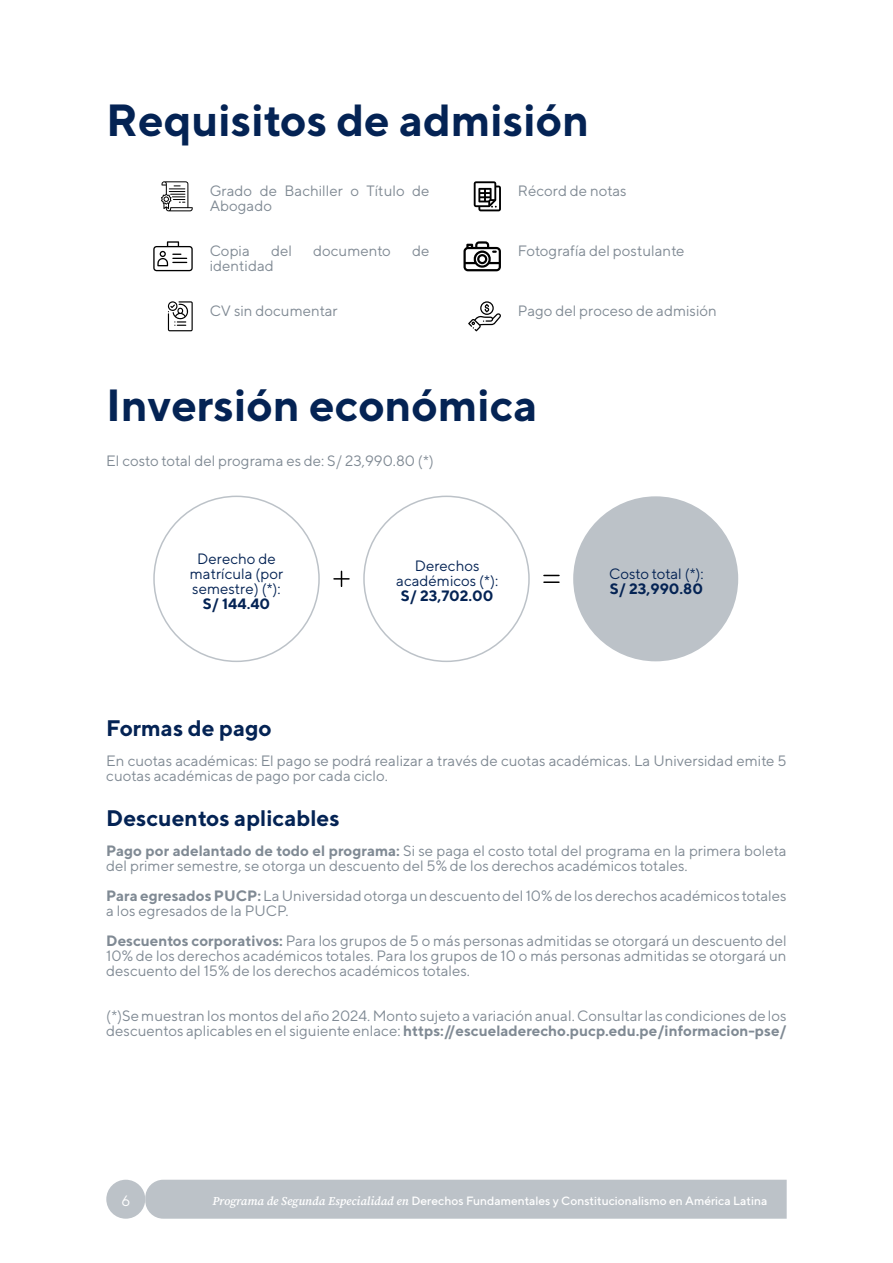
<style>
.page{position:relative;width:893px;height:1263px;background:#fff}
.page>*{position:absolute;margin:0;border:0;box-sizing:border-box;transform-origin:0 0}
.t1{font:700 45px "TT Norms";color:#042354}
.t2{font:700 22.5px "TT Norms";color:#042354}
.t3{font:15px/15px "TT Norms";color:#808a94}
.t4{font:15px/15px "TT Norms";color:#042354;text-align:center}
.t5{font:700 15px "TT Norms";color:#042354}
.t6{font:15px "TT Norms";color:#fff}
.t7{font:500 12px "TT Norms";color:#fff}
.s1{font-weight:700}
.s2{font-family:"Source Serif Pro";font-weight:600;font-style:italic}
</style>
<div class="page">
<div style="left:145px;top:1180px;width:642px;height:39px;background:#bcc2c8"></div>
<div style="left:106px;top:1180px;width:39px;height:39px;background:#bcc2c8;border-radius:50%"></div>
<svg style="left:161px;top:181px;width:32px;height:30px"></svg>
<svg style="left:474px;top:181px;width:27px;height:30px"></svg>
<svg style="left:468px;top:301px;width:33px;height:30px"></svg>
<svg style="left:463px;top:241px;width:38px;height:30px"></svg>
<svg style="left:168px;top:301px;width:25px;height:30px"></svg>
<svg style="left:153px;top:241px;width:40px;height:30px"></svg>
<div style="left:573px;top:496px;width:165px;height:165px;background:#bcc2c8;border-radius:50%"></div>
<svg style="left:334px;top:571px;width:15px;height:15px"></svg>
<svg style="left:544px;top:575px;width:15px;height:8px"></svg>
<h1 class="t1" style="left:106px;top:92px;width:484px">Requisitos de admisión</h1>
<p class="t3" style="left:210px;top:183px;width:221px">Grado de Bachiller o Título de<br>Abogado</p>
<p class="t3" style="left:210px;top:243px;width:42px">Copia</p>
<p class="t3" style="left:271px;top:243px;width:22px">del</p>
<p class="t3" style="left:313px;top:243px;width:79px">documento</p>
<p class="t3" style="left:412px;top:243px;width:19px">de</p>
<p class="t3" style="left:210px;top:258px;width:66px">identidad</p>
<p class="t3" style="left:210px;top:303px;width:130px">CV sin documentar</p>
<p class="t3" style="left:518px;top:183px;width:110px">Récord de notas</p>
<p class="t3" style="left:518px;top:243px;width:168px">Fotografía del postulante</p>
<p class="t3" style="left:518px;top:303px;width:200px">Pago del proceso de admisión</p>
<h1 class="t1" style="left:106px;top:377px;width:433px">Inversión económica</h1>
<p class="t3" style="left:106px;top:453px;width:329px">El costo total del programa es de: S/ 23,990.80 (*)</p>
<p class="t4" style="left:190px;top:550px;width:95px">Derecho de matrícula (por semestre) (*):</p>
<p class="t5" style="left:203px;top:594px;width:69px">S/ 144.40</p>
<p class="t4" style="left:396px;top:558px;width:103px">Derechos académicos (*):</p>
<p class="t5" style="left:401px;top:586px;width:94px">S/ 23,702.00</p>
<p class="t4" style="left:609px;top:565px;width:96px">Costo total (*):</p>
<p class="t5" style="left:610px;top:579px;width:95px">S/ 23,990.80</p>
<h2 class="t2" style="left:106px;top:714px;width:167px">Formas de pago</h2>
<p class="t3" style="left:106px;top:753px;width:682px">En cuotas académicas: El pago se podrá realizar a través de cuotas académicas. La Universidad emite 5 cuotas académicas de pago por cada ciclo.</p>
<h2 class="t2" style="left:106px;top:804px;width:235px">Descuentos aplicables</h2>
<p class="t3" style="left:106px;top:843px;width:682px"><span class="s1">Pago por adelantado de todo el programa:</span> Si se paga el costo total del programa en la primera boleta del primer semestre, se otorga un descuento del 5% de los derechos académicos totales.</p>
<p class="t3" style="left:106px;top:888px;width:682px"><span class="s1">Para egresados PUCP:</span> La Universidad otorga un descuento del 10% de los derechos académicos totales a los egresados de la PUCP.</p>
<p class="t3" style="left:106px;top:933px;width:682px;text-align:justify"><span class="s1">Descuentos corporativos:</span> Para los grupos de 5 o más personas admitidas se otorgará un descuento del 10% de los derechos académicos totales. Para los grupos de 10 o más personas admitidas se otorgará un descuento del 15% de los derechos académicos totales.</p>
<p class="t3" style="left:106px;top:1008px;width:682px">(*)Se muestran los montos del año 2024. Monto sujeto a variación anual. Consultar las condiciones de los descuentos aplicables en el siguiente enlace: <span class="s1">https://escueladerecho.pucp.edu.pe/informacion-pse/</span></p>
<p class="t6" style="left:121px;top:1192px;width:10px">6</p>
<p class="t7" style="left:212px;top:1193px;width:556px"><span class="s2">Programa de Segunda Especialidad en</span> Derechos Fundamentales y Constitucionalismo en América Latina</p>
</div>
